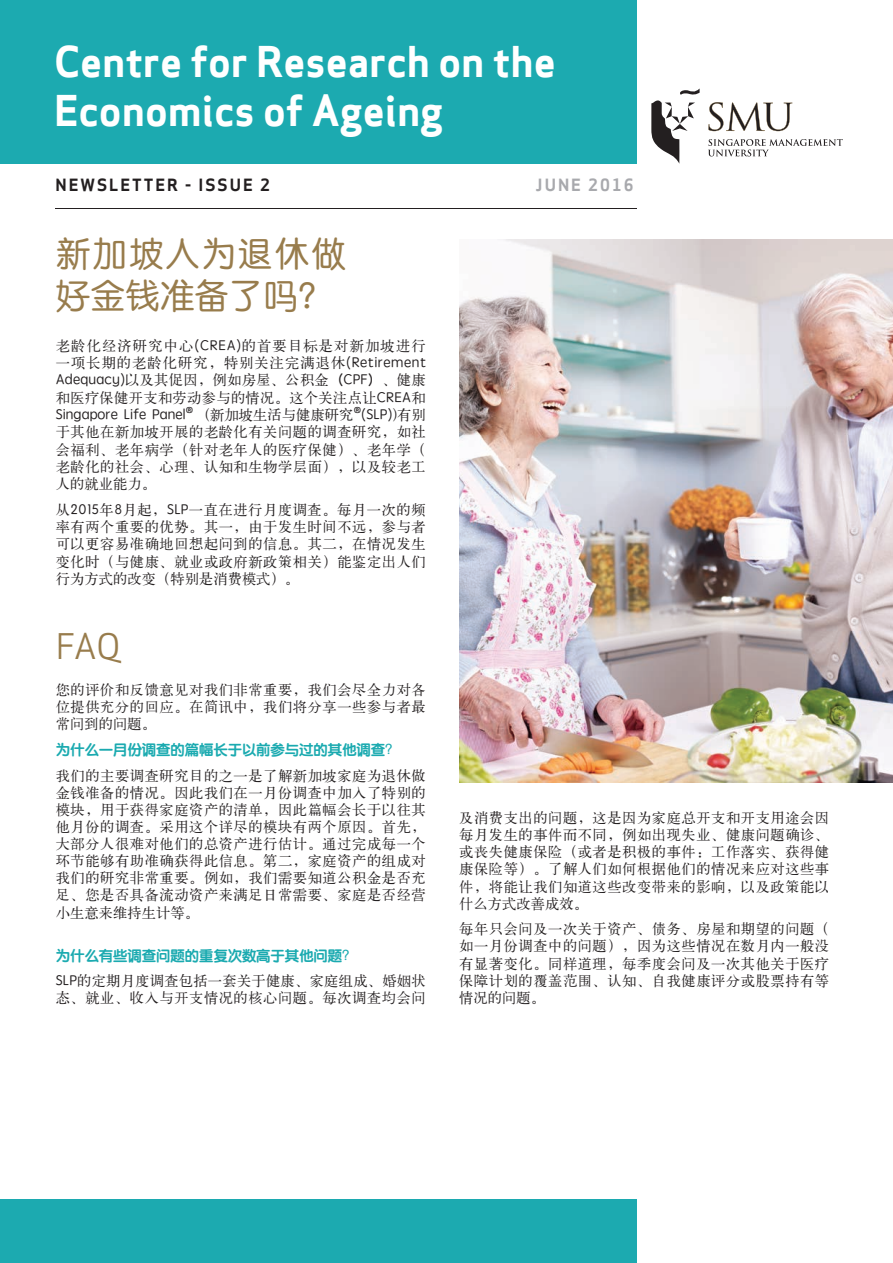
<style>
.page{position:relative;width:893px;height:1263px;background:#fff}
.page>*{position:absolute;margin:0;border:0;box-sizing:border-box;transform-origin:0 0}
.t1{font:41.4px/49.8px "Apex Sans Bold T";color:#fff}
.t2{font:34.5px/42px "ST Yuanti SC Regular";letter-spacing:.055em;color:#987c4c}
.t3{font:34.5px "Apex Sans Book T";color:#987c4c}
.t4{font:16.5px "Apex Sans Bold T";letter-spacing:.12em;color:#231f20}
.t5{font:16.5px "Apex Sans Bold T";letter-spacing:.12em;color:#a8a9ad}
.t6{font:14.25px/17.1px "H Ya 1 gj";letter-spacing:.04em;color:#231f20;text-align:justify}
.t7{font:14.25px/17.1px "H Ya 1 gj";letter-spacing:.02em;color:#231f20}
.t8{font:14.25px "ST Yuanti SC Bold";letter-spacing:.005em;color:#1baab0}
.t9{font:14.25px "ST Yuanti SC Regular";letter-spacing:.005em;color:#231f20}
.s1{font-family:"ST Yuanti SC Regular"}
.s2{font-family:"H Ya 1 gj"}
</style>
<div class="page">
<div style="left:0;top:0;width:636px;height:164px;background:#1caab0"></div>
<svg style="left:708px;top:102px;width:84px;height:29px"></svg>
<svg style="left:651px;top:88px;width:49px;height:76px"></svg>
<svg style="left:708px;top:139px;width:135px;height:17px"></svg>
<hr style="left:55px;top:208px;width:581px;height:1px;background:#231f20">
<img style="left:459px;top:239px;width:434px;height:543px">
<div style="left:0;top:1200px;width:636px;height:63px;background:#1caab0"></div>
<h1 class="t1" style="left:54px;top:36px;width:503px">Centre for Research on the<br>Economics of Ageing</h1>
<p class="t4" style="left:56px;top:174px;width:216px">NEWSLETTER - ISSUE 2</p>
<p class="t5" style="left:536px;top:174px;width:99px">JUNE 2016</p>
<h2 class="t2" style="left:56px;top:232px;width:291px">新加坡人为退休做好金钱准备了吗？</h2>
<p class="t6" style="left:56px;top:337px;width:372px">老龄化经济研究中心<span class="s1">(CREA)</span>的首要目标是对新加坡进行一项长期的老龄化研究，特别关注完满退休<span class="s1">(Retirement Adequacy)</span>以及其促因，例如房屋、公积金<span class="s1">（CPF）</span>、健康和医疗保健开支和劳动参与的情况。这个关注点让<span class="s1">CREA</span>和</p>
<p class="t9" style="left:56px;top:406px;width:371px">Singapore Life Panel<sup>ž</sup> <span class="s2">(新加坡生活与健康研究</span><sup>ž</sup>(SLP)<span class="s2">)有别</span></p>
<p class="t6" style="left:56px;top:423px;width:371px">于其他在新加坡开展的老龄化有关问题的调查研究，如社会福利、老年病学（针对老年人的医疗保健）、老年学（老龄化的社会、心理、认知和生物学层面），以及较老工人的就业能力。</p>
<p class="t6" style="left:56px;top:501px;width:371px">从<span class="s1">2015</span>年<span class="s1">8</span>月起，<span class="s1">SLP</span>一直在进行月度调查。每月一次的频率有两个重要的优势。其一，由于发生时间不远，参与者可以更容易准确地回想起问到的信息。其二，在情况发生变化时（与健康、就业或政府新政策相关）能鉴定出人们行为方式的改变（特别是消费模式）。</p>
<h2 class="t3" style="left:56px;top:625px;width:66px">FAQ</h2>
<p class="t6" style="left:56px;top:681px;width:371px">您的评价和反馈意见对我们非常重要，我们会尽全力对各位提供充分的回应。在简讯中，我们将分享一些参与者最常问到的问题。</p>
<p class="t8" style="left:56px;top:741px;width:345px">为什么一月份调查的篇幅长于以前参与过的其他调查？</p>
<p class="t6" style="left:56px;top:767px;width:371px">我们的主要调查研究目的之一是了解新加坡家庭为退休做金钱准备的情况。因此我们在一月份调查中加入了特别的模块，用于获得家庭资产的清单，因此篇幅会长于以往其他月份的调查。采用这个详尽的模块有两个原因。首先，大部分人很难对他们的总资产进行估计。通过完成每一个环节能够有助准确获得此信息。第二，家庭资产的组成对我们的研究非常重要。例如，我们需要知道公积金是否充足、您是否具备流动资产来满足日常需要、家庭是否经营小生意来维持生计等。</p>
<p class="t8" style="left:56px;top:946px;width:302px">为什么有些调查问题的重复次数高于其他问题？</p>
<p class="t7" style="left:56px;top:972px;width:371px"><span class="s1">SLP</span>的定期月度调查包括一套关于健康、家庭组成、婚姻状态、就业、收入与开支情况的核心问题。每次调查均会问</p>
<p class="t6" style="left:459px;top:809px;width:371px">及消费支出的问题，这是因为家庭总开支和开支用途会因每月发生的事件而不同，例如出现失业、健康问题确诊、或丧失健康保险（或者是积极的事件：工作落实、获得健康保险等）。了解人们如何根据他们的情况来应对这些事件，将能让我们知道这些改变带来的影响，以及政策能以什么方式改善成效。</p>
<p class="t6" style="left:459px;top:920px;width:371px">每年只会问及一次关于资产、债务、房屋和期望的问题（如一月份调查中的问题），因为这些情况在数月内一般没有显著变化。同样道理，每季度会问及一次其他关于医疗保障计划的覆盖范围、认知、自我健康评分或股票持有等情况的问题。</p>
</div>
